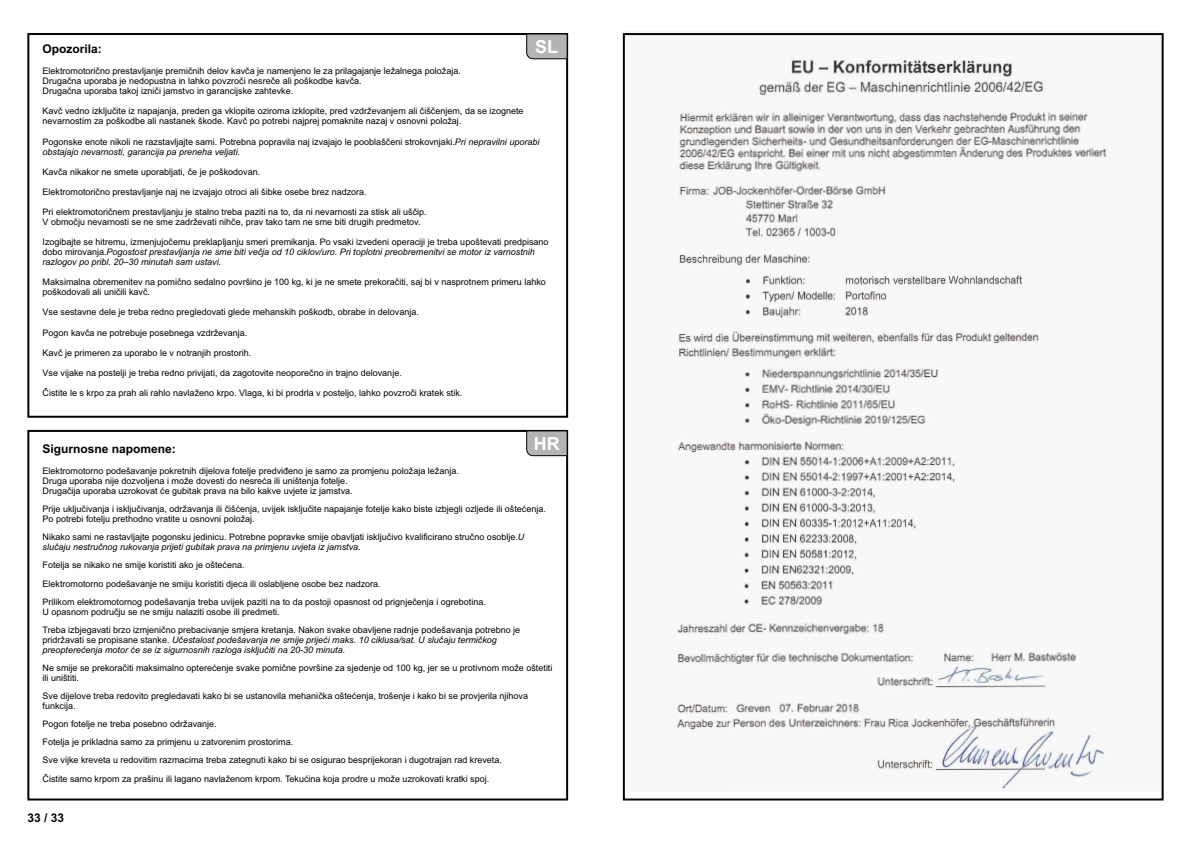
<style>
.page{position:relative;width:1191px;height:842px;background:#fff}
.page>*{position:absolute;margin:0;border:0;box-sizing:border-box;transform-origin:0 0}
.t1{font:700 18px "Arial";color:#fff}
.t2{font:700 12px "Arial";color:#000}
.t3{font:9px/10.1px "Arial";color:#000}
.t4{font:italic 9px/10.1px "Arial";color:#000}
.s1{font-style:italic}
.s2{font-style:normal}
</style>
<div class="page">
<img style="left:676px;top:58px;width:431px;height:732px">
<div style="left:27px;top:33px;width:541px;height:385px;border:2px solid #000"></div>
<svg style="left:526px;top:33px;width:42px;height:26px"></svg>
<div style="left:27px;top:430px;width:541px;height:370px;border:2px solid #000"></div>
<svg style="left:526px;top:430px;width:42px;height:26px"></svg>
<h1 class="t1" style="left:535px;top:40px;width:25px">SL</h1>
<h2 class="t2" style="left:43px;top:45px;width:61px">Opozorila:</h2>
<p class="t3" style="left:43px;top:67px;width:420px">Elektromotorično prestavljanje premičnih delov kavča je namenjeno le za prilagajanje ležalnega položaja.<br>Drugačna uporaba je nedopustna in lahko povzroči nesreče ali poškodbe kavča.<br>Drugačna uporaba takoj izniči jamstvo in garancijske zahtevke.</p>
<p class="t3" style="left:43px;top:107px;width:482px">Kavč vedno izključite iz napajanja, preden ga vklopite oziroma izklopite, pred vzdrževanjem ali čiščenjem, da se izognete nevarnostim za poškodbe ali nastanek škode. Kavč po potrebi najprej pomaknite nazaj v osnovni položaj.</p>
<p class="t3" style="left:43px;top:137px;width:498px">Pogonske enote nikoli ne razstavljajte sami. Potrebna popravila naj izvajajo le pooblaščeni strokovnjaki.<span class="s1">Pri nepravilni uporabi obstajajo nevarnosti, garancija pa preneha veljati.</span></p>
<p class="t3" style="left:43px;top:167px;width:219px">Kavča nikakor ne smete uporabljati, če je poškodovan.</p>
<p class="t3" style="left:43px;top:187px;width:326px">Elektromotorično prestavljanje naj ne izvajajo otroci ali šibke osebe brez nadzora.</p>
<p class="t3" style="left:43px;top:208px;width:386px">Pri elektromotoričnem prestavljanju je stalno treba paziti na to, da ni nevarnosti za stisk ali uščip.<br>V območju nevarnosti se ne sme zadrževati nihče, prav tako tam ne sme biti drugih predmetov.</p>
<p class="t4" style="left:43px;top:238px;width:507px"><span class="s2">Izogibajte se hitremu, izmenjujočemu preklapljanju smeri premikanja. Po vsaki izvedeni operaciji je treba upoštevati predpisano dobo mirovanja.</span>Pogostost prestavljanja ne sme biti večja od 10 ciklov/uro. Pri toplotni preobremenitvi se motor iz varnostnih razlogov po pribl. 20–30 minutah sam ustavi.</p>
<p class="t3" style="left:43px;top:278px;width:505px">Maksimalna obremenitev na pomično sedalno površino je 100 kg, ki je ne smete prekoračiti, saj bi v nasprotnem primeru lahko poškodovali ali uničili kavč.</p>
<p class="t3" style="left:43px;top:308px;width:378px">Vse sestavne dele je treba redno pregledovati glede mehanskih poškodb, obrabe in delovanja.</p>
<p class="t3" style="left:43px;top:328px;width:206px">Pogon kavča ne potrebuje posebnega vzdrževanja.</p>
<p class="t3" style="left:43px;top:348px;width:210px">Kavč je primeren za uporabo le v notranjih prostorih.</p>
<p class="t3" style="left:43px;top:368px;width:361px">Vse vijake na postelji je treba redno privijati, da zagotovite neoporečno in trajno delovanje.</p>
<p class="t3" style="left:43px;top:388px;width:421px">Čistite le s krpo za prah ali rahlo navlaženo krpo. Vlaga, ki bi prodrla v posteljo, lahko povzroči kratek stik.</p>
<h1 class="t1" style="left:534px;top:437px;width:27px">HR</h1>
<h2 class="t2" style="left:43px;top:444px;width:135px">Sigurnosne napomene:</h2>
<p class="t3" style="left:43px;top:466px;width:418px">Elektromotorno podešavanje pokretnih dijelova fotelje predviđeno je samo za promjenu položaja ležanja.<br>Druga uporaba nije dozvoljena i može dovesti do nesreća ili uništenja fotelje.<br>Drugačija uporaba uzrokovat će gubitak prava na bilo kakve uvjete iz jamstva.</p>
<p class="t3" style="left:43px;top:505px;width:505px">Prije uključivanja i isključivanja, održavanja ili čišćenja, uvijek isključite napajanje fotelje kako biste izbjegli ozljede ili oštećenja.<br>Po potrebi fotelju prethodno vratite u osnovni položaj.</p>
<p class="t3" style="left:43px;top:533px;width:483px">Nikako sami ne rastavljajte pogonsku jedinicu. Potrebne popravke smije obavljati isključivo kvalificirano stručno osoblje.<span class="s1">U slučaju nestručnog rukovanja prijeti gubitak prava na primjenu uvjeta iz jamstva.</span></p>
<p class="t3" style="left:43px;top:557px;width:445px;line-height:18.1px">Fotelja se nikako ne smije koristiti ako je oštećena.<br>Elektromotorno podešavanje ne smiju koristiti djeca ili oslabljene osobe bez nadzora.<br>Prilikom elektromotornog podešavanja treba uvijek paziti na to da postoji opasnost od prignječenja i ogrebotina.</p>
<p class="t3" style="left:43px;top:603px;width:479px;line-height:18.1px">U opasnom području se ne smiju nalaziti osobe ili predmeti.<br>Treba izbjegavati brzo izmjenično prebacivanje smjera kretanja. Nakon svake obavljene radnje podešavanja potrebno je</p>
<p class="t4" style="left:43px;top:635px;width:456px"><span class="s2">pridržavati se propisane stanke.</span> Učestalost podešavanja ne smije prijeći maks. 10 ciklusa/sat. U slučaju termičkog preopterećenja motor će se iz sigurnosnih razloga isključiti na 20-30 minuta.</p>
<p class="t3" style="left:43px;top:664px;width:511px">Ne smije se prekoračiti maksimalno opterećenje svake pomične površine za sjedenje od 100 kg, jer se u protivnom može oštetiti ili uništiti.</p>
<p class="t3" style="left:43px;top:692px;width:487px">Sve dijelove treba redovito pregledavati kako bi se ustanovila mehanička oštećenja, trošenje i kako bi se provjerila njihova funkcija.</p>
<p class="t3" style="left:43px;top:716px;width:461px;line-height:18.1px">Pogon fotelje ne treba posebno održavanje.<br>Fotelja je prikladna samo za primjenu u zatvorenim prostorima.<br>Sve vijke kreveta u redovitim razmacima treba zategnuti kako bi se osigurao besprijekoran i dugotrajan rad kreveta.<br>Čistite samo krpom za prašinu ili lagano navlaženom krpom. Tekućina koja prodre u može uzrokovati kratki spoj.</p>
<h2 class="t2" style="left:27px;top:813px;width:38px">33 / 33</h2>
</div>
